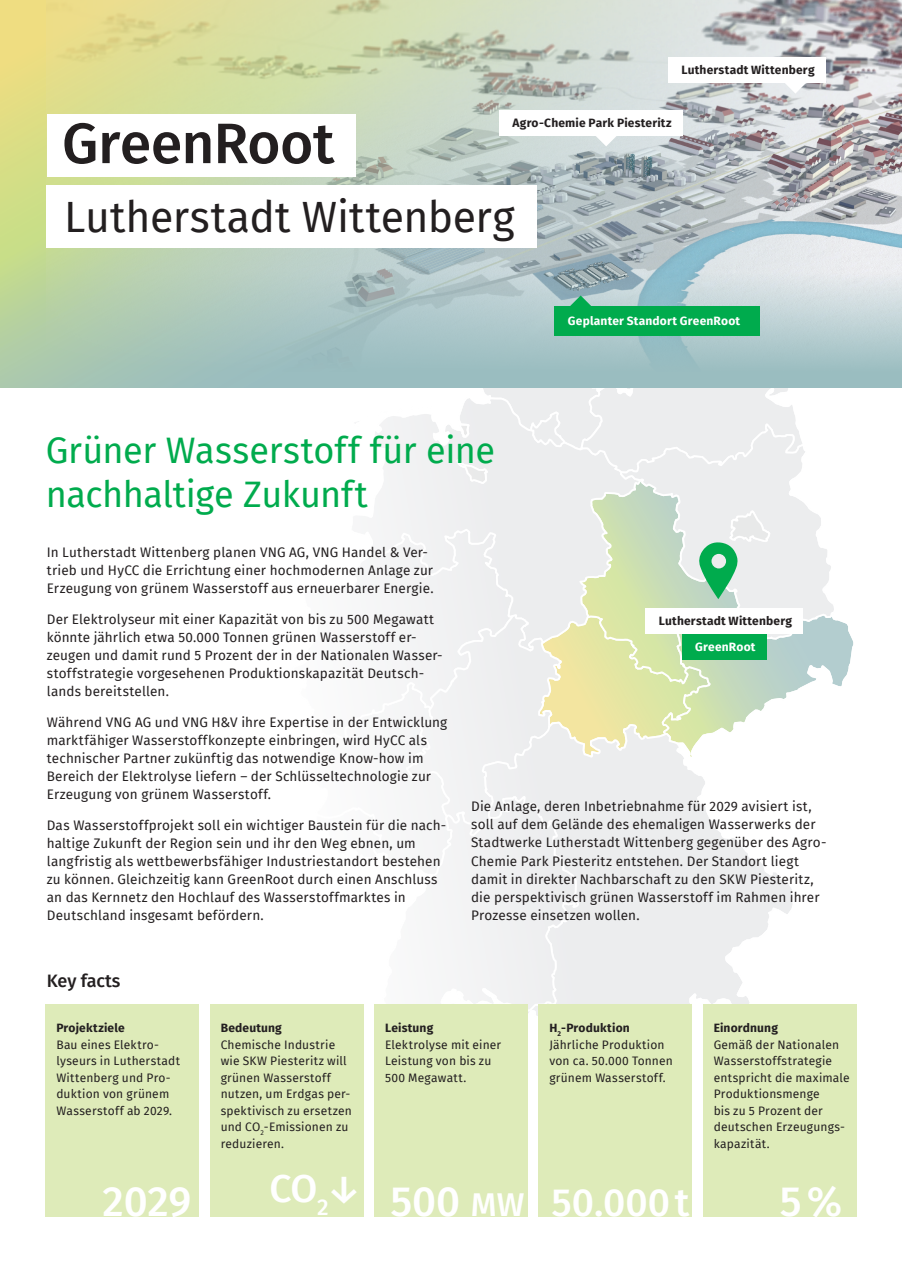
<style>
.page{position:relative;width:902px;height:1272px;background:#fff}
.page>*{position:absolute;margin:0;border:0;box-sizing:border-box;transform-origin:0 0}
.t1{font:500 57px "Fira Sans";letter-spacing:-.01em;color:#231f20}
.t2{font:42.75px "Fira Sans";color:#231f20}
.t3{font:500 42px "Fira Sans";color:#fff}
.t4{font:500 39px "Fira Sans";color:#fff}
.t5{font:36px/43.2px "Fira Sans";letter-spacing:-.01em;color:#00ab4d}
.t6{font:500 18px "Fira Sans";letter-spacing:-.005em;color:#231f20}
.t7{font:13.5px/18px "Fira Sans";letter-spacing:.01em;color:#231f20}
.t8{font:12px/16.5px "Fira Sans";letter-spacing:.015em;color:#231f20}
.t9{font:700 12px "Fira Sans";letter-spacing:.015em;color:#231f20}
.t10{font:700 12px "Fira Sans";letter-spacing:.015em;color:#fff}
.s1{font-size:33px}
.s2{font-weight:700}
</style>
<div class="page">
<div style="left:0;top:0;width:901px;height:387px;background:linear-gradient(to bottom,#f6e378,#aad0a5)"></div>
<img style="left:47px;top:0;width:854px;height:387px">
<div style="left:210px;top:1003px;width:153px;height:213px;background:#deebb9"></div>
<div style="left:538px;top:1003px;width:153px;height:213px;background:#deebb9"></div>
<div style="left:46px;top:1003px;width:153px;height:213px;background:#deebb9"></div>
<svg style="left:301px;top:281px;width:555px;height:733px"></svg>
<div style="left:47px;top:114px;width:308px;height:62px;background:#fff"></div>
<div style="left:47px;top:185px;width:490px;height:62px;background:#fff"></div>
<div style="left:499px;top:110px;width:184px;height:26px;background:#fff"></div>
<svg style="left:591px;top:136px;width:30px;height:10px"></svg>
<div style="left:668px;top:57px;width:157px;height:26px;background:#fff"></div>
<svg style="left:780px;top:83px;width:30px;height:11px"></svg>
<div style="left:374px;top:1003px;width:153px;height:213px;background:#deebb9"></div>
<div style="left:703px;top:1003px;width:153px;height:213px;background:#deebb9"></div>
<p class="t9" style="left:681px;top:60px;width:135px">Lutherstadt Wittenberg</p>
<p class="t9" style="left:512px;top:113px;width:160px">Agro-Chemie Park Piesteritz</p>
<h1 class="t1" style="left:62px;top:97px;width:274px">GreenRoot</h1>
<h2 class="t2" style="left:64px;top:184px;width:452px">Lutherstadt Wittenberg</h2>
<h3 class="t5" style="left:46px;top:428px;width:451px">Grüner Wasserstoff für eine nachhaltige Zukunft</h3>
<p class="t10" style="left:568px;top:311px;width:174px">Geplanter Standort GreenRoot</p>
<p class="t7" style="left:47px;top:543px;width:388px">In Lutherstadt Wittenberg planen VNG AG, VNG Handel &amp; Ver&shy;trieb und HyCC die Errichtung einer hochmodernen Anlage zur<br>Erzeugung von grünem Wasserstoff aus erneuerbarer Energie.</p>
<p class="t7" style="left:47px;top:610px;width:397px">Der Elektrolyseur mit einer Kapazität von bis zu 500 Megawatt könnte jährlich etwa 50.000 Tonnen grünen Wasserstoff er&shy;zeugen und damit rund 5 Prozent der in der Nationalen Wasser&shy;stoffstrategie vorgesehenen Produktionskapazität Deutsch&shy;lands bereitstellen.</p>
<p class="t7" style="left:47px;top:712px;width:402px">Während VNG AG und VNG H&amp;V ihre Expertise in der Entwicklung marktfähiger Wasserstoffkonzepte einbringen, wird HyCC als technischer Partner zukünftig das notwendige Know-how im Bereich der Elektrolyse liefern – der Schlüsseltechnologie zur Erzeugung von grünem Wasserstoff.</p>
<p class="t7" style="left:47px;top:815px;width:401px">Das Wasserstoffprojekt soll ein wichtiger Baustein für die nach&shy;haltige Zukunft der Region sein und ihr den Weg ebnen, um langfristig als wettbewerbsfähiger Industriestandort bestehen zu können. Gleichzeitig kann GreenRoot durch einen Anschluss an das Kernnetz den Hochlauf des Wasserstoffmarktes in Deutschland insgesamt befördern.</p>
<h3 class="t6" style="left:47px;top:966px;width:75px">Key facts</h3>
<p class="t9" style="left:658px;top:610px;width:135px">Lutherstadt Wittenberg</p>
<p class="t10" style="left:695px;top:636px;width:62px">GreenRoot</p>
<p class="t7" style="left:471px;top:797px;width:357px">Die Anlage, deren Inbetriebnahme für 2029 avisiert ist, soll auf dem Gelände des ehemaligen Wasserwerks der Stadtwerke Lutherstadt Wittenberg gegenüber des Agro-Chemie Park Piesteritz entstehen. Der Standort liegt damit in direkter Nachbarschaft zu den SKW Piesteritz, die perspektivisch grünen Wasserstoff im Rahmen ihrer Prozesse einsetzen wollen.</p>
<p class="t9" style="left:56px;top:1017px;width:70px">Projektziele</p>
<p class="t8" style="left:56px;top:1035px;width:125px">Bau eines Elektro&shy;lyseurs in Lutherstadt<br>Wittenberg und Pro&shy;duktion von grünem<br>Wasserstoff ab 2029.</p>
<h3 class="t3" style="left:103px;top:1167px;width:90px">2029</h3>
<p class="t9" style="left:221px;top:1017px;width:63px">Bedeutung</p>
<p class="t8" style="left:221px;top:1035px;width:133px">Chemische Industrie wie SKW Piesteritz will grünen Wasserstoff nutzen, um Erdgas per&shy;spektivisch zu ersetzen und CO<sub>2</sub>-Emissionen zu reduzieren.</p>
<h3 class="t4" style="left:269px;top:1157px;width:93px">CO<sub>2</sub>↓</h3>
<p class="t9" style="left:385px;top:1017px;width:50px">Leistung</p>
<p class="t8" style="left:385px;top:1035px;width:118px">Elektrolyse mit einer<br>Leistung von bis zu<br>500 Megawatt.</p>
<h3 class="t3" style="left:390px;top:1167px;width:135px">500 <span class="s1">MW</span></h3>
<p class="t8" style="left:549px;top:1019px;width:125px"><span class="s2">H</span><sub>2</sub><span class="s2">-Produktion<br></span>Jährliche Produktion von ca. 50.000 Tonnen grünem Wasserstoff.</p>
<h3 class="t4" style="left:551px;top:1171px;width:140px">50.000t</h3>
<p class="t9" style="left:713px;top:1017px;width:66px">Einordnung</p>
<p class="t8" style="left:713px;top:1035px;width:137px">Gemäß der Nationalen<br>Wasserstoffstrategie entspricht die maximale<br>Produktionsmenge<br>bis zu 5 Prozent der deutschen Erzeugungs&shy;kapazität.</p>
<h3 class="t3" style="left:779px;top:1167px;width:64px">5%</h3>
</div>
